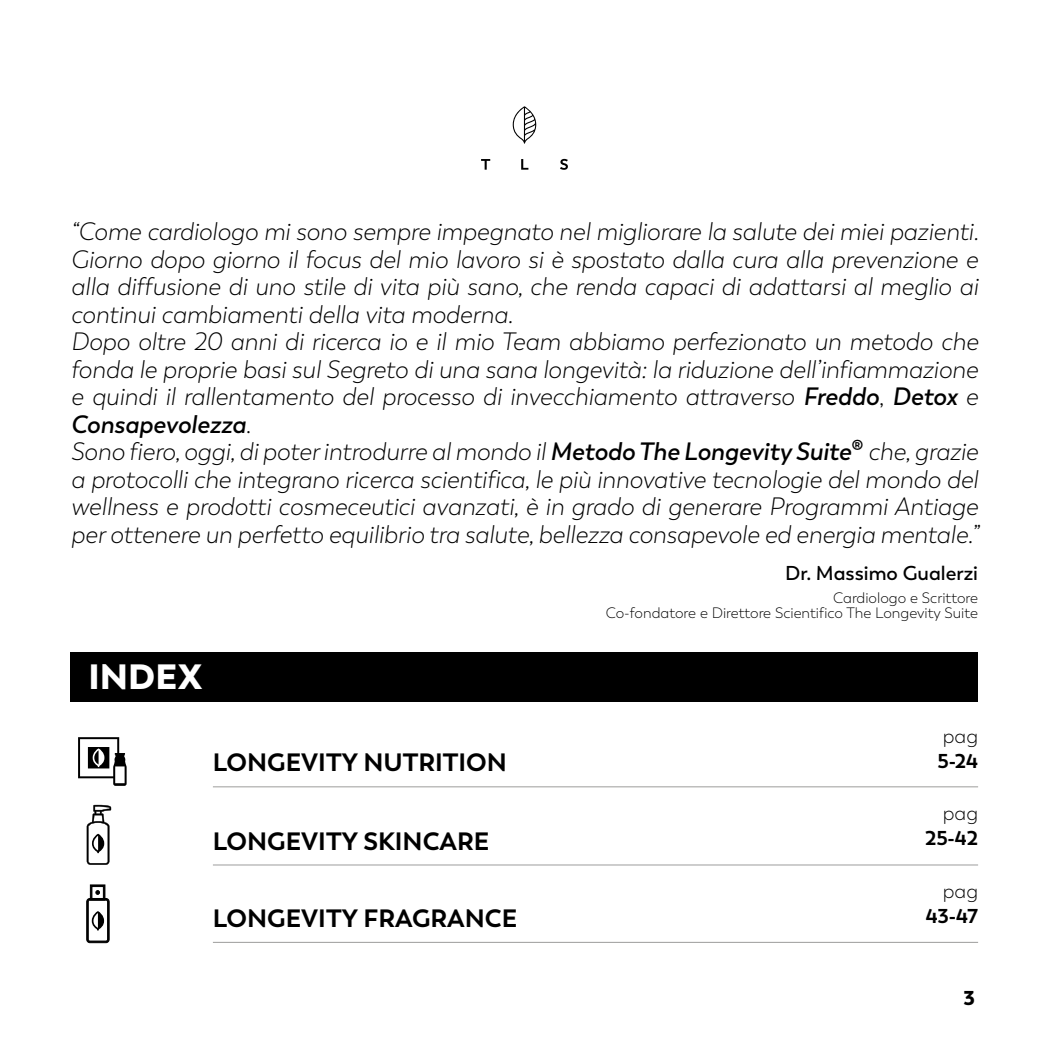
<style>
.page{position:relative;width:1049px;height:1049px;background:#fff}
.page>*{position:absolute;margin:0;border:0;box-sizing:border-box;transform-origin:0 0}
.t1{font:900 35px "Trenda";color:#fff}
.t2{font:italic 300 25px/27.5px "Trenda";color:#000;text-align:justify}
.t3{font:700 25px "Trenda";color:#000}
.t4{font:600 20px "Trenda";color:#000}
.t5{font:700 20px "Trenda";letter-spacing:-.005em;color:#000}
.t6{font:300 20px "Trenda";color:#000}
.t7{font:900 20px "Trenda";color:#000}
.t8{font:300 15px "Trenda";color:#000}
.s1{font-weight:600}
.s2{font-style:normal}
.s3{font-weight:600;font-style:normal}
</style>
<div class="page">
<hr style="left:213px;top:786px;width:765px;height:1px;background:#9d9d9c">
<hr style="left:213px;top:864px;width:765px;height:1px;background:#9d9d9c">
<svg style="left:78px;top:737px;width:49px;height:49px"></svg>
<svg style="left:87px;top:805px;width:24px;height:60px"></svg>
<div style="left:71px;top:652px;width:907px;height:50px;background:#000"></div>
<hr style="left:213px;top:942px;width:765px;height:1px;background:#9d9d9c">
<svg style="left:86px;top:885px;width:23px;height:58px"></svg>
<svg style="left:481px;top:159px;width:9px;height:11px"></svg>
<svg style="left:521px;top:159px;width:7px;height:11px"></svg>
<svg style="left:560px;top:159px;width:8px;height:11px"></svg>
<svg style="left:513px;top:106px;width:23px;height:38px"></svg>
<p class="t2" style="left:71px;top:218px;width:909px">“Come cardiologo mi sono sempre impegnato nel migliorare la salute dei miei pazienti.<br>Giorno dopo giorno il focus del mio lavoro si è spostato dalla cura alla prevenzione e alla diffusione di uno stile di vita più sano, che renda capaci di adattarsi al meglio ai continui cambiamenti della vita moderna.</p>
<p class="t2" style="left:71px;top:328px;width:909px">Dopo oltre 20 anni di ricerca io e il mio Team abbiamo perfezionato un metodo che fonda le proprie basi sul Segreto di una sana longevità: la riduzione dell’infiammazione e quindi il rallentamento del processo di invecchiamento attraverso <span class="s1">Freddo</span><span class="s2">,</span> <span class="s1">Detox</span> e <span class="s1">Consapevolezza</span><span class="s2">.</span></p>
<p class="t2" style="left:71px;top:438px;width:909px">Sono fiero, oggi, di poter introdurre al mondo il <span class="s1">Metodo The Longevity Suite</span><span class="s3">®</span> che, grazie a protocolli che integrano ricerca scientifica, le più innovative tecnologie del mondo del wellness e prodotti cosmeceutici avanzati, è in grado di generare Programmi Antiage per ottenere un perfetto equilibrio tra salute, bellezza consapevole ed energia mentale.”</p>
<p class="t4" style="left:785px;top:561px;width:194px">Dr. Massimo Gualerzi</p>
<p class="t8" style="left:833px;top:589px;width:146px">Cardiologo e Scrittore</p>
<p class="t8" style="left:606px;top:604px;width:374px">Co-fondatore e Direttore Scientifico The Longevity Suite</p>
<p class="t1" style="left:89px;top:654px;width:115px">INDEX</p>
<p class="t3" style="left:213px;top:747px;width:296px">LONGEVITY NUTRITION</p>
<p class="t3" style="left:213px;top:825px;width:278px">LONGEVITY SKINCARE</p>
<p class="t3" style="left:213px;top:902px;width:306px">LONGEVITY FRAGRANCE</p>
<p class="t6" style="left:943px;top:724px;width:37px">pag</p>
<p class="t5" style="left:937px;top:748px;width:42px">5-24</p>
<p class="t6" style="left:943px;top:802px;width:37px">pag</p>
<p class="t5" style="left:925px;top:826px;width:55px">25-42</p>
<p class="t6" style="left:943px;top:879px;width:37px">pag</p>
<p class="t5" style="left:926px;top:903px;width:54px">43-47</p>
<p class="t7" style="left:964px;top:985px;width:13px">3</p>
</div>
